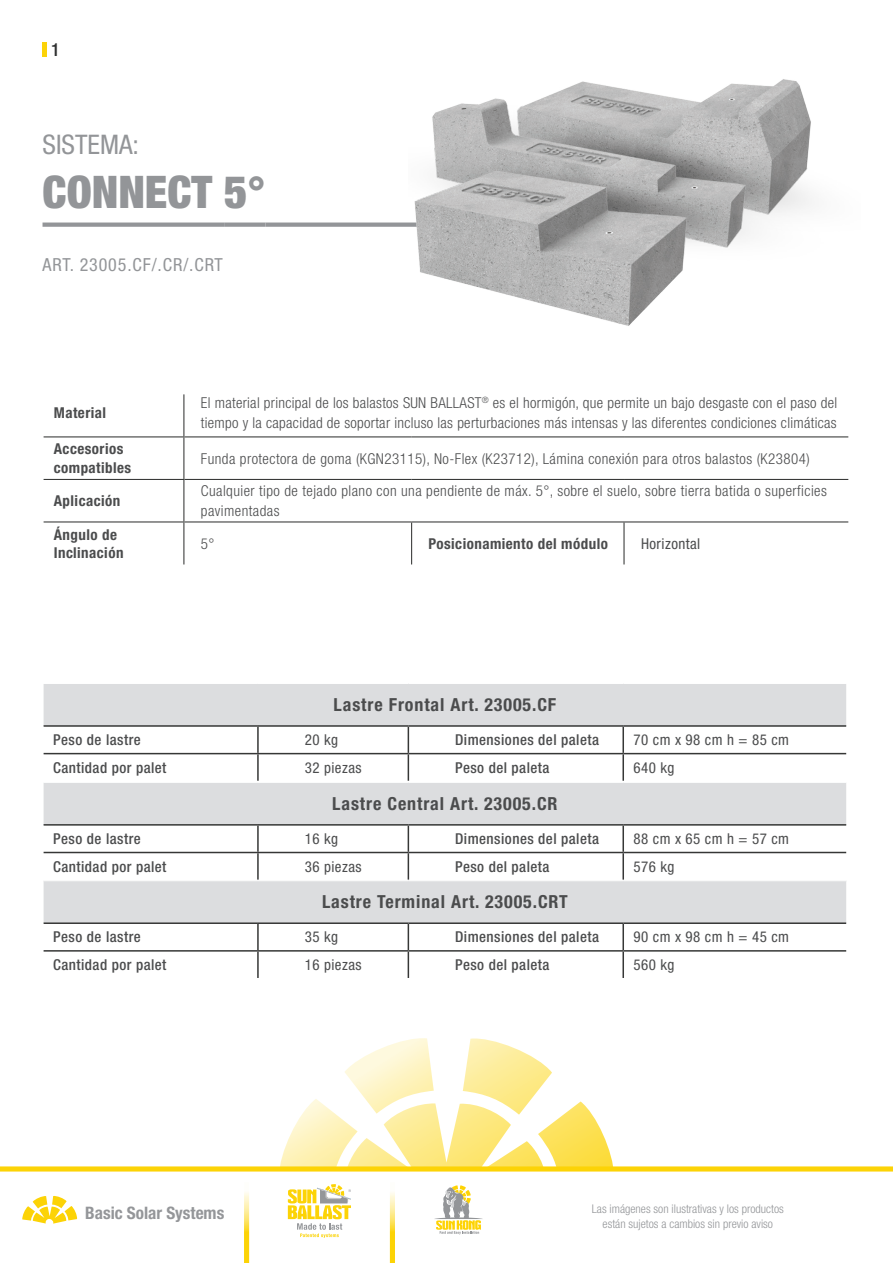
<style>
.page{position:relative;width:893px;height:1263px;background:#fff}
.page>*{position:absolute;margin:0;border:0;box-sizing:border-box;transform-origin:0 0}
.t1{font:900 condensed 45px "Helvetica Neue LT Pro";color:#939598}
.t2{font:condensed 27px "Helvetica Neue LT Pro";color:#939598}
.t3{font:700 condensed 18px "Helvetica Neue LT Pro";letter-spacing:.05em;color:#4b4c4d}
.t4{font:condensed 18px "Helvetica Neue LT Pro";letter-spacing:.05em;color:#939598}
.t5{font:500 condensed 18px "Helvetica Neue LT Pro";color:#2e2f2f}
.t6{font:700 condensed 17.25px "Helvetica Neue LT Pro";color:#949699}
.t7{font:300 condensed 15px/19.5px "Helvetica Neue LT Pro";letter-spacing:.02em;color:#4b4c4d}
.t8{font:500 condensed 15px "Helvetica Neue LT Pro";letter-spacing:.03em;color:#4b4c4d}
.t9{font:condensed 15px "Helvetica Neue LT Pro";letter-spacing:.03em;color:#4b4c4d}
.t10{font:700 condensed 15px/19.5px "Helvetica Neue LT Pro";letter-spacing:.03em;color:#4b4c4d}
.t11{font:300 condensed 12px/15px "Helvetica Neue LT Pro";color:#939598;text-align:center}
</style>
<div class="page">
<div style="left:0;top:1166px;width:893px;height:5px;background:#fcd306"></div>
<svg style="left:22px;top:1196px;width:55px;height:27px"></svg>
<svg style="left:244px;top:1192px;width:5px;height:71px"></svg>
<svg style="left:390px;top:1192px;width:5px;height:71px"></svg>
<svg style="left:279px;top:1038px;width:335px;height:129px"></svg>
<svg style="left:434px;top:1185px;width:49px;height:49px"></svg>
<svg style="left:288px;top:1184px;width:63px;height:54px"></svg>
<hr style="left:43px;top:43px;width:4px;height:14px;background:#fcd308">
<div style="left:43px;top:683px;width:804px;height:43px;background:#dcdddf"></div>
<hr style="left:43px;top:683px;width:215px;height:1px;background:#fff">
<hr style="left:43px;top:684px;width:1px;height:42px;background:#fff">
<hr style="left:258px;top:683px;width:150px;height:1px;background:#fff">
<hr style="left:408px;top:683px;width:215px;height:1px;background:#fff">
<hr style="left:623px;top:683px;width:224px;height:1px;background:#fff">
<hr style="left:846px;top:684px;width:1px;height:42px;background:#fff">
<hr style="left:44px;top:725px;width:214px;height:2px;background:#363736">
<hr style="left:258px;top:725px;width:150px;height:2px;background:#363736">
<hr style="left:257px;top:727px;width:2px;height:26px;background:#363736">
<hr style="left:408px;top:725px;width:215px;height:2px;background:#363736">
<hr style="left:623px;top:725px;width:223px;height:2px;background:#363736">
<hr style="left:622px;top:727px;width:2px;height:26px;background:#363736">
<hr style="left:44px;top:753px;width:214px;height:1px;background:#363736">
<hr style="left:258px;top:753px;width:150px;height:1px;background:#363736">
<hr style="left:257px;top:754px;width:2px;height:27px;background:#363736">
<hr style="left:408px;top:753px;width:215px;height:1px;background:#363736">
<svg style="left:408px;top:727px;width:1px;height:54px"></svg>
<hr style="left:623px;top:753px;width:223px;height:1px;background:#363736">
<hr style="left:622px;top:754px;width:2px;height:27px;background:#363736">
<div style="left:43px;top:782px;width:804px;height:43px;background:#dcdddf"></div>
<hr style="left:43px;top:782px;width:215px;height:1px;background:#fff">
<hr style="left:43px;top:783px;width:1px;height:42px;background:#fff">
<hr style="left:258px;top:782px;width:150px;height:1px;background:#fff">
<hr style="left:408px;top:782px;width:215px;height:1px;background:#fff">
<hr style="left:623px;top:782px;width:224px;height:1px;background:#fff">
<hr style="left:846px;top:783px;width:1px;height:42px;background:#fff">
<hr style="left:44px;top:824px;width:214px;height:2px;background:#363736">
<hr style="left:258px;top:824px;width:150px;height:2px;background:#363736">
<hr style="left:257px;top:826px;width:2px;height:26px;background:#363736">
<hr style="left:408px;top:824px;width:215px;height:2px;background:#363736">
<hr style="left:623px;top:824px;width:223px;height:2px;background:#363736">
<hr style="left:622px;top:826px;width:2px;height:26px;background:#363736">
<hr style="left:44px;top:852px;width:214px;height:1px;background:#363736">
<hr style="left:258px;top:852px;width:150px;height:1px;background:#363736">
<hr style="left:257px;top:853px;width:2px;height:27px;background:#363736">
<hr style="left:408px;top:852px;width:215px;height:1px;background:#363736">
<svg style="left:408px;top:826px;width:1px;height:54px"></svg>
<hr style="left:623px;top:852px;width:223px;height:1px;background:#363736">
<hr style="left:622px;top:853px;width:2px;height:27px;background:#363736">
<div style="left:43px;top:881px;width:804px;height:42px;background:#dcdddf"></div>
<hr style="left:43px;top:881px;width:1px;height:42px;background:#fff">
<hr style="left:846px;top:881px;width:1px;height:42px;background:#fff">
<hr style="left:44px;top:922px;width:214px;height:2px;background:#363736">
<hr style="left:258px;top:922px;width:150px;height:2px;background:#363736">
<hr style="left:257px;top:924px;width:2px;height:26px;background:#363736">
<hr style="left:408px;top:922px;width:215px;height:2px;background:#363736">
<hr style="left:623px;top:922px;width:223px;height:2px;background:#363736">
<hr style="left:622px;top:924px;width:2px;height:26px;background:#363736">
<hr style="left:44px;top:950px;width:214px;height:1px;background:#363736">
<hr style="left:258px;top:950px;width:150px;height:1px;background:#363736">
<hr style="left:257px;top:951px;width:2px;height:27px;background:#363736">
<hr style="left:408px;top:950px;width:215px;height:1px;background:#363736">
<svg style="left:408px;top:924px;width:1px;height:54px"></svg>
<hr style="left:623px;top:950px;width:223px;height:1px;background:#363736">
<hr style="left:622px;top:951px;width:2px;height:27px;background:#363736">
<hr style="left:183px;top:394px;width:1px;height:42px;background:#363736">
<hr style="left:183px;top:437px;width:1px;height:42px;background:#363736">
<hr style="left:183px;top:480px;width:1px;height:41px;background:#363736">
<hr style="left:184px;top:436px;width:228px;height:1px;background:#363736">
<hr style="left:412px;top:436px;width:212px;height:1px;background:#363736">
<hr style="left:624px;top:436px;width:224px;height:1px;background:#363736">
<hr style="left:184px;top:479px;width:228px;height:1px;background:#363736">
<hr style="left:412px;top:479px;width:212px;height:1px;background:#363736">
<hr style="left:624px;top:479px;width:224px;height:1px;background:#363736">
<hr style="left:184px;top:521px;width:228px;height:1px;background:#363736">
<hr style="left:412px;top:521px;width:212px;height:1px;background:#363736">
<hr style="left:411px;top:522px;width:1px;height:42px;background:#363736">
<hr style="left:624px;top:521px;width:224px;height:1px;background:#363736">
<hr style="left:623px;top:522px;width:2px;height:42px;background:#363736">
<hr style="left:183px;top:522px;width:1px;height:42px;background:#363736">
<hr style="left:44px;top:436px;width:140px;height:1px;background:#363736">
<hr style="left:44px;top:479px;width:140px;height:1px;background:#363736">
<hr style="left:44px;top:521px;width:140px;height:1px;background:#363736">
<div style="left:43px;top:222px;width:181px;height:5px;background:#939598"></div>
<div style="left:224px;top:222px;width:42px;height:5px;background:#939598"></div>
<div style="left:266px;top:222px;width:253px;height:5px;background:#939598"></div>
<img style="left:408px;top:79px;width:404px;height:247px">
<p class="t5" style="left:51px;top:39px;width:10px">1</p>
<h2 class="t2" style="left:43px;top:128px;width:98px">SISTEMA:</h2>
<h1 class="t1" style="left:43px;top:164px;width:225px">CONNECT 5°</h1>
<p class="t4" style="left:43px;top:254px;width:182px">ART. 23005.CF/.CR/.CRT</p>
<p class="t10" style="left:54px;top:403px;width:54px">Material</p>
<p class="t7" style="left:201px;top:393px;width:638px">El material principal de los balastos SUN BALLAST<sup>®</sup> es el hormigón, que permite un bajo desgaste con el paso del tiempo y la capacidad de soportar incluso las perturbaciones más intensas y las diferentes condiciones climáticas</p>
<p class="t10" style="left:54px;top:438px;width:79px">Accesorios compatibles</p>
<p class="t7" style="left:201px;top:448px;width:610px">Funda protectora de goma (KGN23115), No-Flex (K23712), Lámina conexión para otros balastos (K23804)</p>
<p class="t10" style="left:54px;top:491px;width:68px">Aplicación</p>
<p class="t7" style="left:201px;top:481px;width:627px">Cualquier tipo de tejado plano con una pendiente de máx. 5°, sobre el suelo, sobre tierra batida o superficies pavimentadas</p>
<p class="t10" style="left:54px;top:525px;width:71px;line-height:18px">Ángulo de<br>Inclinación</p>
<p class="t7" style="left:201px;top:533px;width:15px">5°</p>
<p class="t10" style="left:429px;top:533px;width:181px">Posicionamiento del módulo</p>
<p class="t9" style="left:641px;top:535px;width:61px">Horizontal</p>
<p class="t3" style="left:334px;top:694px;width:224px">Lastre Frontal Art. 23005.CF</p>
<p class="t8" style="left:53px;top:731px;width:89px">Peso de lastre</p>
<p class="t9" style="left:305px;top:731px;width:35px">20 kg</p>
<p class="t8" style="left:455px;top:731px;width:145px">Dimensiones del paleta</p>
<p class="t9" style="left:633px;top:731px;width:157px">70 cm x 98 cm h = 85 cm</p>
<p class="t8" style="left:53px;top:758px;width:115px">Cantidad por palet</p>
<p class="t9" style="left:305px;top:759px;width:58px">32 piezas</p>
<p class="t8" style="left:455px;top:758px;width:96px">Peso del paleta</p>
<p class="t9" style="left:633px;top:759px;width:43px">640 kg</p>
<p class="t3" style="left:332px;top:793px;width:227px">Lastre Central Art. 23005.CR</p>
<p class="t8" style="left:53px;top:830px;width:89px">Peso de lastre</p>
<p class="t9" style="left:305px;top:830px;width:35px">16 kg</p>
<p class="t8" style="left:455px;top:830px;width:145px">Dimensiones del paleta</p>
<p class="t9" style="left:633px;top:830px;width:157px">88 cm x 65 cm h = 57 cm</p>
<p class="t8" style="left:53px;top:857px;width:115px">Cantidad por palet</p>
<p class="t9" style="left:305px;top:858px;width:58px">36 piezas</p>
<p class="t8" style="left:455px;top:857px;width:96px">Peso del paleta</p>
<p class="t9" style="left:633px;top:858px;width:43px">576 kg</p>
<p class="t3" style="left:322px;top:891px;width:247px">Lastre Terminal Art. 23005.CRT</p>
<p class="t8" style="left:53px;top:928px;width:89px">Peso de lastre</p>
<p class="t9" style="left:305px;top:928px;width:35px">35 kg</p>
<p class="t8" style="left:455px;top:928px;width:145px">Dimensiones del paleta</p>
<p class="t9" style="left:633px;top:928px;width:157px">90 cm x 98 cm h = 45 cm</p>
<p class="t8" style="left:53px;top:956px;width:115px">Cantidad por palet</p>
<p class="t9" style="left:305px;top:956px;width:58px">16 piezas</p>
<p class="t8" style="left:455px;top:956px;width:96px">Peso del paleta</p>
<p class="t9" style="left:633px;top:956px;width:43px">560 kg</p>
<p class="t6" style="left:85px;top:1202px;width:141px">Basic Solar Systems</p>
<p class="t11" style="left:592px;top:1201px;width:193px">Las imágenes son ilustrativas y los productos están sujetos a cambios sin previo aviso</p>
</div>
